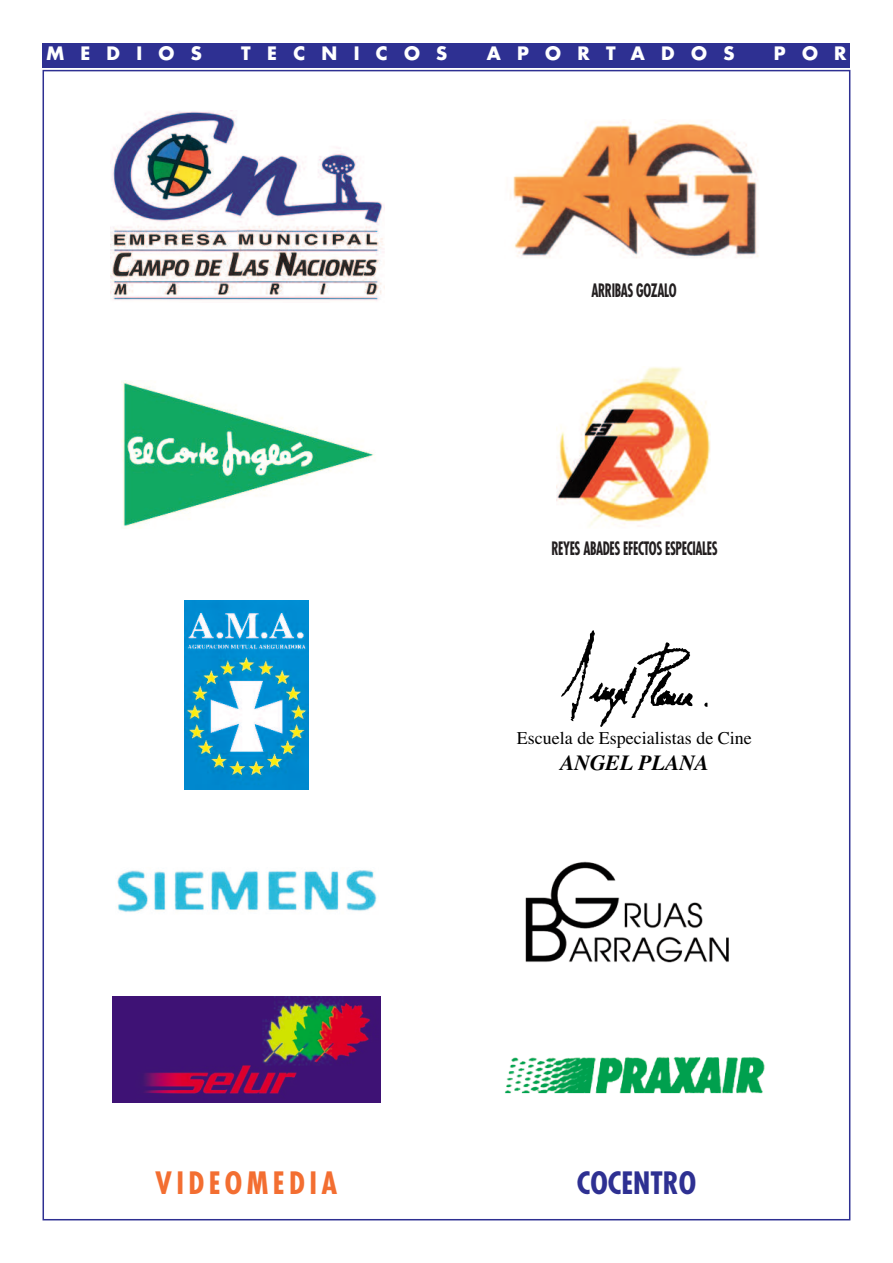
<style>
.page{position:relative;width:893px;height:1263px;background:#fff}
.page>*{position:absolute;margin:0;border:0;box-sizing:border-box;transform-origin:0 0}
.t1{font:700 condensed 30px "Futura";letter-spacing:.145em;color:#f36e31}
.t2{font:700 condensed 30px "Futura";color:#2e3092}
.t3{font:italic 700 21.6px "Times";color:#000}
.t4{font:700 condensed 18px "Futura";letter-spacing:-.03em;color:#231f20;scale:.75 1}
.t5{font:18px "Times";color:#000}
.t6{font:700 18px "Futura";letter-spacing:.905em;color:#fff}
</style>
<div class="page">
<div style="left:43px;top:43px;width:807px;height:24px;background:#2e3092"></div>
<img style="left:525px;top:861px;width:204px;height:102px">
<img style="left:121px;top:381px;width:253px;height:147px">
<svg style="left:561px;top:630px;width:132px;height:97px"></svg>
<img style="left:505px;top:1056px;width:260px;height:38px">
<img style="left:113px;top:996px;width:267px;height:107px">
<img style="left:117px;top:870px;width:260px;height:42px">
<img style="left:557px;top:367px;width:154px;height:161px">
<img style="left:111px;top:110px;width:274px;height:191px">
<img style="left:184px;top:600px;width:125px;height:189px">
<img style="left:510px;top:121px;width:248px;height:137px">
<p class="t6" style="left:46px;top:45px;width:157px">MEDIOS</p>
<p class="t6" style="left:241px;top:45px;width:208px">TECNICOS</p>
<p class="t6" style="left:487px;top:45px;width:249px">APORTADOS</p>
<p class="t6" style="left:774px;top:45px;width:74px">POR</p>
<p class="t4" style="left:591px;top:283px;width:115px">ARRIBAS GOZALO</p>
<p class="t4" style="left:551px;top:540px;width:223px">REYES ABADES EFECTOS ESPECIALES</p>
<p class="t5" style="left:517px;top:727px;width:236px">Escuela de Especialistas de Cine</p>
<p class="t3" style="left:560px;top:750px;width:150px">ANGEL PLANA</p>
<h1 class="t1" style="left:155px;top:1170px;width:184px">VIDEOMEDIA</h1>
<h1 class="t2" style="left:577px;top:1170px;width:121px">COCENTRO</h1>
</div>
